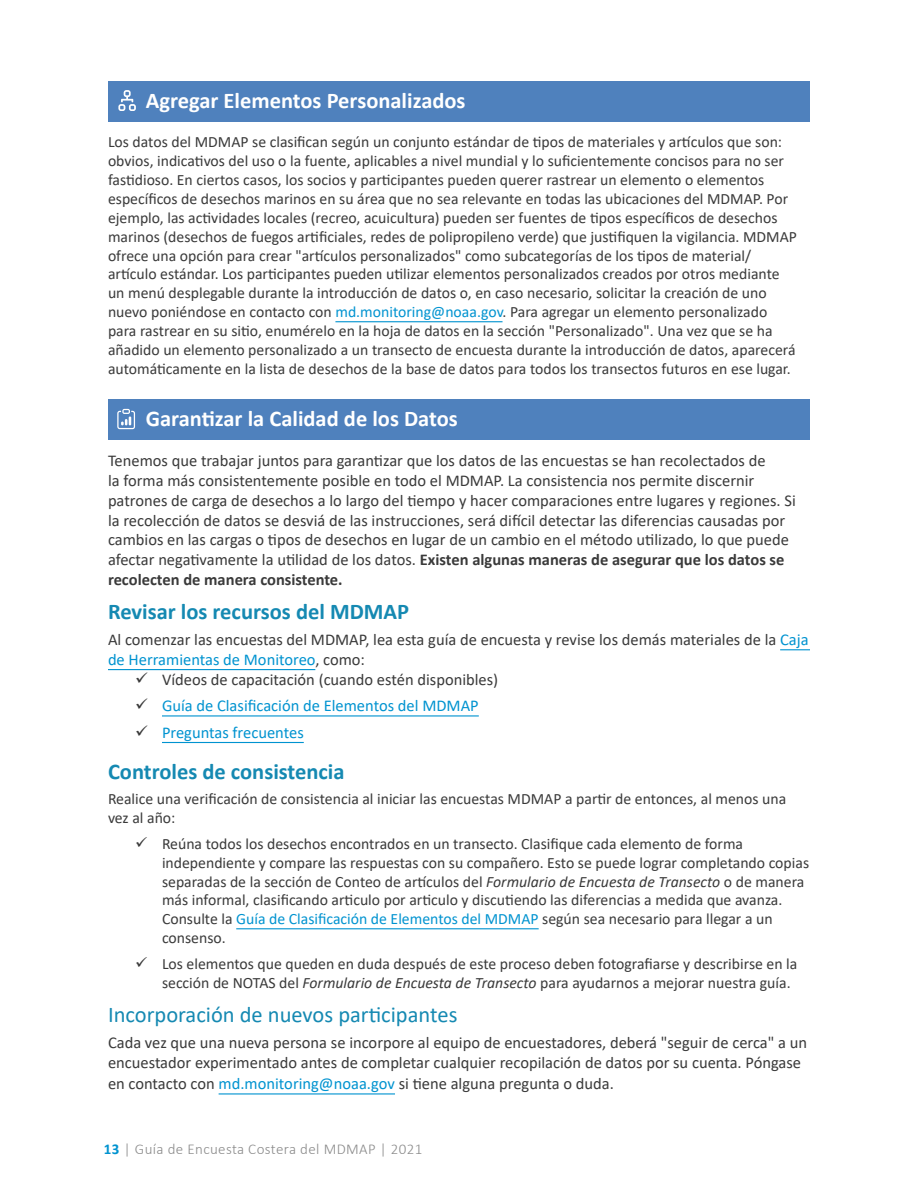
<style>
.page{position:relative;width:918px;height:1188px;background:#fff}
.page>*{position:absolute;margin:0;border:0;box-sizing:border-box;transform-origin:0 0}
.white_bar_subtitle{font:700 22.5px "Calibri";color:#fff}
.Section_subtitle{font:700 22.5px "Calibri";color:#1589b2}
.Section_subtitle-2{font:22.5px "Calibri";color:#1589b2}
.t1{font:16.5px/19.8px "Calibri";color:#3a3a3a}
.t2{font:16.5px "Calibri";color:#0093d0}
.t3{font:15.75px/18.9px "Calibri";color:#3a3a3a}
.t4{font:300 15px "Calibri";letter-spacing:.025em;color:#8a8a8a}
.s1{color:#0093d0}
.s2{font-weight:700}
.s3{font-style:italic}
.s4{font-weight:700;color:#0093d0}
</style>
<div class="page">
<hr style="left:335px;top:321px;width:168px;height:1px;background:#0093d0">
<hr style="left:780px;top:649px;width:30px;height:1px;background:#0093d0">
<hr style="left:108px;top:669px;width:207px;height:1px;background:#0093d0">
<hr style="left:162px;top:715px;width:317px;height:2px;background:#0093d0">
<hr style="left:162px;top:742px;width:142px;height:1px;background:#0093d0">
<hr style="left:236px;top:928px;width:303px;height:1px;background:#0093d0">
<hr style="left:219px;top:1093px;width:176px;height:2px;background:#0093d0">
<div style="left:108px;top:81px;width:702px;height:41px;background:#4f81bd"></div>
<div style="left:108px;top:399px;width:702px;height:41px;background:#4f81bd"></div>
<svg style="left:118px;top:90px;width:18px;height:21px"></svg>
<svg style="left:117px;top:409px;width:18px;height:20px"></svg>
<p class="white_bar_subtitle" style="left:146px;top:84px;width:321px">Agregar Elementos Personalizados</p>
<p class="t3" style="left:108px;top:132px;width:691px">Los datos del MDMAP se clasifican según un conjunto estándar de tipos de materiales y artículos que son: obvios, indicativos del uso o la fuente, aplicables a nivel mundial y lo suficientemente concisos para no ser fastidioso. En ciertos casos, los socios y participantes pueden querer rastrear un elemento o elementos específicos de desechos marinos en su área que no sea relevante en todas las ubicaciones del MDMAP. Por ejemplo, las actividades locales (recreo, acuicultura) pueden ser fuentes de tipos específicos de desechos marinos (desechos de fuegos artificiales, redes de polipropileno verde) que justifiquen la vigilancia. MDMAP ofrece una opción para crear "artículos personalizados" como subcategorías de los tipos de material/ artículo estándar. Los participantes pueden utilizar elementos personalizados creados por otros mediante un menú desplegable durante la introducción de datos o, en caso necesario, solicitar la creación de uno nuevo poniéndose en contacto con <span class="s1">md.monitoring@noaa.gov</span>. Para agregar un elemento personalizado para rastrear en su sitio, enumérelo en la hoja de datos en la sección "Personalizado". Una vez que se ha añadido un elemento personalizado a un transecto de encuesta durante la introducción de datos, aparecerá automáticamente en la lista de desechos de la base de datos para todos los transectos futuros en ese lugar.</p>
<p class="white_bar_subtitle" style="left:146px;top:402px;width:313px">Garantizar la Calidad de los Datos</p>
<p class="t1" style="left:108px;top:450px;width:689px">Tenemos que trabajar juntos para garantizar que los datos de las encuestas se han recolectados de<br>la forma más consistentemente posible en todo el MDMAP. La consistencia nos permite discernir patrones de carga de desechos a lo largo del tiempo y hacer comparaciones entre lugares y regiones. Si la recolección de datos se desviá de las instrucciones, será difícil detectar las diferencias causadas por cambios en las cargas o tipos de desechos en lugar de un cambio en el método utilizado, lo que puede afectar negativamente la utilidad de los datos. <span class="s2">Existen algunas maneras de asegurar que los datos se recolecten de manera consistente.</span></p>
<p class="Section_subtitle" style="left:108px;top:595px;width:303px">Revisar los recursos del MDMAP</p>
<p class="t1" style="left:108px;top:630px;width:702px">Al comenzar las encuestas del MDMAP, lea esta guía de encuesta y revise los demás materiales de la <span class="s1">Caja de Herramientas de Monitoreo</span>, como:</p>
<p class="t1" style="left:162px;top:669px;width:338px">Vídeos de capacitación (cuando estén disponibles)</p>
<p class="t2" style="left:162px;top:695px;width:318px">Guía de Clasificación de Elementos del MDMAP</p>
<p class="t2" style="left:162px;top:721px;width:143px">Preguntas frecuentes</p>
<p class="Section_subtitle" style="left:108px;top:755px;width:238px">Controles de consistencia</p>
<p class="t3" style="left:108px;top:789px;width:680px">Realice una verificación de consistencia al iniciar las encuestas MDMAP a partir de entonces, al menos una vez al año:</p>
<p class="t3" style="left:162px;top:834px;width:649px">Reúna todos los desechos encontrados en un transecto. Clasifique cada elemento de forma independiente y compare las respuestas con su compañero. Esto se puede lograr completando copias separadas de la sección de Conteo de artículos del <span class="s3">Formulario de Encuesta de Transecto</span> o de manera más informal, clasificando articulo por articulo y discutiendo las diferencias a medida que avanza.<br>Consulte la <span class="s1">Guía de Clasificación de Elementos del MDMAP</span> según sea necesario para llegar a un consenso.</p>
<p class="t3" style="left:162px;top:954px;width:637px">Los elementos que queden en duda después de este proceso deben fotografiarse y describirse en la sección de NOTAS del <span class="s3">Formulario de Encuesta de Transecto</span> para ayudarnos a mejorar nuestra guía.</p>
<p class="Section_subtitle-2" style="left:108px;top:998px;width:351px">Incorporación de nuevos participantes</p>
<p class="t1" style="left:108px;top:1032px;width:701px">Cada vez que una nueva persona se incorpore al equipo de encuestadores, deberá "seguir de cerca" a un encuestador experimentado antes de completar cualquier recopilación de datos por su cuenta. Póngase</p>
<p class="t1" style="left:108px;top:1074px;width:507px">en contacto con <span class="s1">md.monitoring@noaa.gov</span> si tiene alguna pregunta o duda.</p>
<p class="t4" style="left:104px;top:1140px;width:320px"><span class="s4">13</span> | Guía de Encuesta Costera del MDMAP | 2021</p>
</div>
